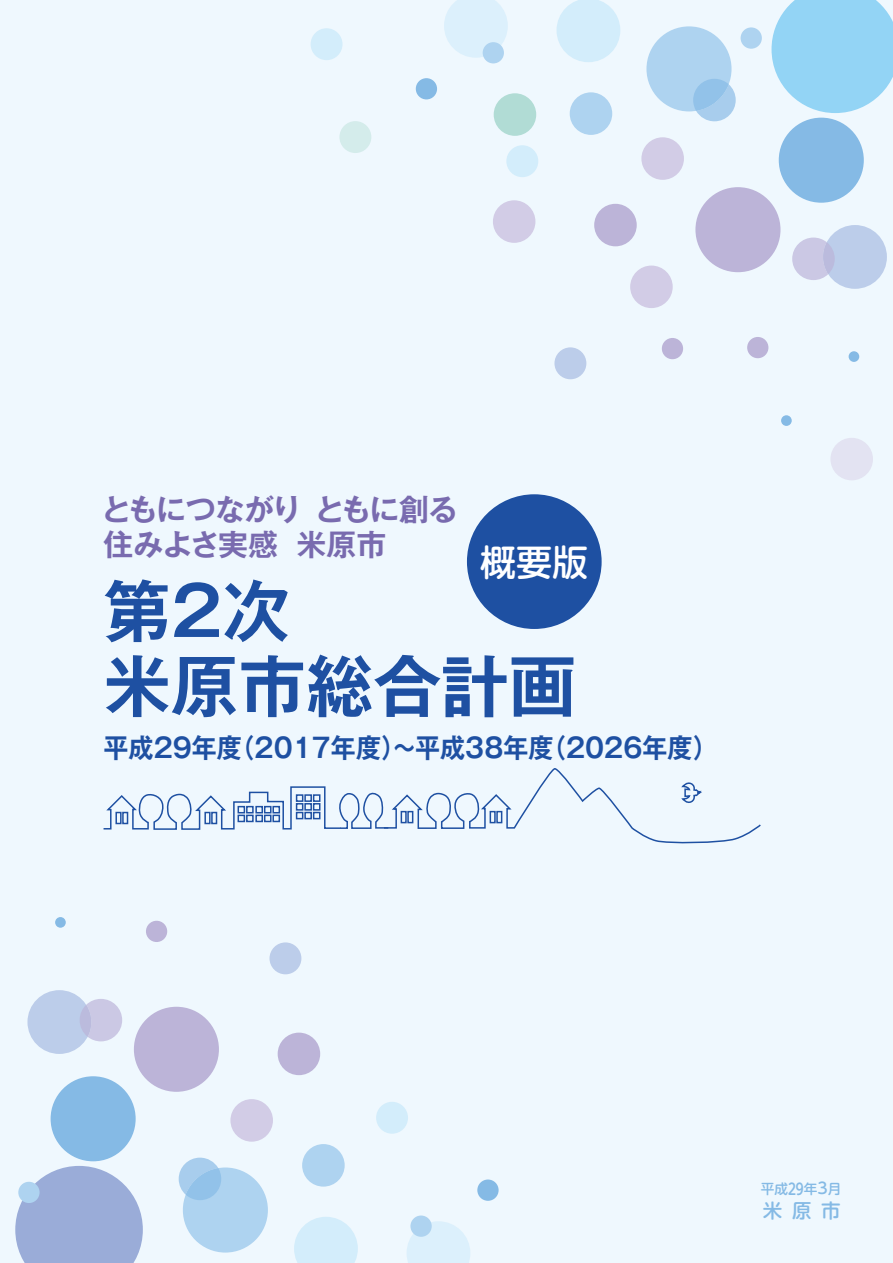
<style>
.page{position:relative;width:893px;height:1263px;background:#eff8fe}
.page>*{position:absolute;margin:0;border:0;box-sizing:border-box;transform-origin:0 0}
.t1{font:700 67.5px/75px "Gothic MB101 Pr 6 De";color:#1e50a2}
.t2{font:500 36px "UD Shin M Go Pro";color:#fff}
.t3{font:700 30px/34.5px "Gothic MB101 Pr 6 De";letter-spacing:-.03em;color:#796baf}
.t4{font:700 27px "Gothic MB101 Pr 6 De";color:#1e50a2;scale:.93 1}
.t5{font:500 19.5px "UD Shin M Go Pro";color:#85bae5}
.t6{font:500 13.65px "UD Shin M Go Pro";color:#85bae5}
.s1{font-size:15.6px}
</style>
<div class="page">
<svg style="left:103px;top:768px;width:658px;height:76px"></svg>
<svg style="left:15px;top:1166px;width:128px;height:97px;background:#a6b7dd"></svg>
<div style="left:51px;top:1076px;width:85px;height:85px;background:#85bae5;border-radius:50%"></div>
<div style="left:27px;top:990px;width:64px;height:64px;background:#bccdea;border-radius:50%"></div>
<div style="left:183px;top:1167px;width:85px;height:85px;background:#aed3f0;border-radius:50%"></div>
<svg style="left:294px;top:1217px;width:64px;height:46px"></svg>
<svg style="left:407px;top:1221px;width:63px;height:42px;background:#def1fc"></svg>
<div style="left:269px;top:942px;width:32px;height:32px;background:#bccdea;border-radius:50%"></div>
<div style="left:376px;top:1102px;width:32px;height:32px;background:#d3edfb;border-radius:50%"></div>
<div style="left:134px;top:1007px;width:85px;height:85px;background:#bcb4d8;border-radius:50%"></div>
<svg style="left:179px;top:1157px;width:42px;height:43px"></svg>
<div style="left:302px;top:1144px;width:43px;height:42px;background:#aed3f0;border-radius:50%"></div>
<div style="left:278px;top:1033px;width:42px;height:42px;background:#bcb4d8;border-radius:50%"></div>
<div style="left:230px;top:1099px;width:43px;height:43px;background:#d2cce6;border-radius:50%"></div>
<svg style="left:80px;top:999px;width:42px;height:42px"></svg>
<div style="left:477px;top:1179px;width:22px;height:22px;background:#85bae5;border-radius:50%"></div>
<div style="left:55px;top:917px;width:11px;height:11px;background:#85bae5;border-radius:50%"></div>
<div style="left:410px;top:1215px;width:22px;height:22px;background:#aed3f0;border-radius:50%"></div>
<div style="left:18px;top:1182px;width:22px;height:21px;background:#aed3f0;border-radius:50%"></div>
<div style="left:146px;top:921px;width:21px;height:21px;background:#bcb4d8;border-radius:50%"></div>
<div style="left:779px;top:118px;width:85px;height:85px;background:#85bae5;border-radius:50%"></div>
<div style="left:823px;top:225px;width:64px;height:64px;background:#bccdea;border-radius:50%"></div>
<div style="left:646px;top:26px;width:85px;height:85px;background:#aed3f0;border-radius:50%"></div>
<svg style="left:556px;top:0;width:64px;height:62px"></svg>
<svg style="left:444px;top:0;width:64px;height:58px"></svg>
<div style="left:554px;top:347px;width:32px;height:32px;background:#bccdea;border-radius:50%"></div>
<div style="left:506px;top:145px;width:32px;height:32px;background:#d3edfb;border-radius:50%"></div>
<div style="left:339px;top:121px;width:32px;height:32px;background:#d4eceb;border-radius:50%"></div>
<div style="left:311px;top:28px;width:31px;height:32px;background:#d3edfb;border-radius:50%"></div>
<div style="left:695px;top:187px;width:85px;height:85px;background:#bcb4d8;border-radius:50%"></div>
<svg style="left:693px;top:79px;width:43px;height:42px"></svg>
<div style="left:570px;top:92px;width:42px;height:43px;background:#aed3f0;border-radius:50%"></div>
<div style="left:494px;top:93px;width:42px;height:43px;background:#b1dcd5;border-radius:50%"></div>
<div style="left:594px;top:204px;width:43px;height:42px;background:#bcb4d8;border-radius:50%"></div>
<div style="left:641px;top:137px;width:43px;height:43px;background:#d2cce6;border-radius:50%"></div>
<div style="left:630px;top:266px;width:43px;height:42px;background:#d2cce6;border-radius:50%"></div>
<div style="left:493px;top:200px;width:42px;height:43px;background:#d2cce6;border-radius:50%"></div>
<svg style="left:792px;top:238px;width:43px;height:42px"></svg>
<div style="left:830px;top:438px;width:43px;height:42px;background:#e3e3f2;border-radius:50%"></div>
<div style="left:416px;top:78px;width:21px;height:21px;background:#85bae5;border-radius:50%"></div>
<div style="left:849px;top:351px;width:10px;height:11px;background:#85bae5;border-radius:50%"></div>
<div style="left:781px;top:415px;width:11px;height:11px;background:#85bae5;border-radius:50%"></div>
<div style="left:483px;top:42px;width:21px;height:21px;background:#aed3f0;border-radius:50%"></div>
<div style="left:741px;top:27px;width:21px;height:22px;background:#aed3f0;border-radius:50%"></div>
<div style="left:747px;top:337px;width:21px;height:21px;background:#bcb4d8;border-radius:50%"></div>
<div style="left:662px;top:338px;width:21px;height:21px;background:#bcb4d8;border-radius:50%"></div>
<div style="left:467px;top:494px;width:135px;height:135px;background:#1e50a2;border-radius:50%"></div>
<svg style="left:771px;top:0;width:122px;height:113px;background:#a0d9f6"></svg>
<p class="t3" style="left:102px;top:491px;width:358px">ともにつながりともに創る住みよさ実感 米原市</p>
<h2 class="t2" style="left:480px;top:533px;width:110px">概要版</h2>
<h1 class="t1" style="left:104px;top:571px;width:474px">第２次<br>米原市総合計画</h1>
<p class="t4" style="left:104px;top:725px;width:662px">平成29年度（2017年度）～平成38年度（2026年度）</p>
<p class="t6" style="left:761px;top:1178px;width:95px">平成<span class="s1">29</span>年<span class="s1">3</span>月　</p>
<p class="t5" style="left:763px;top:1194px;width:79px">米原市</p>
</div>
